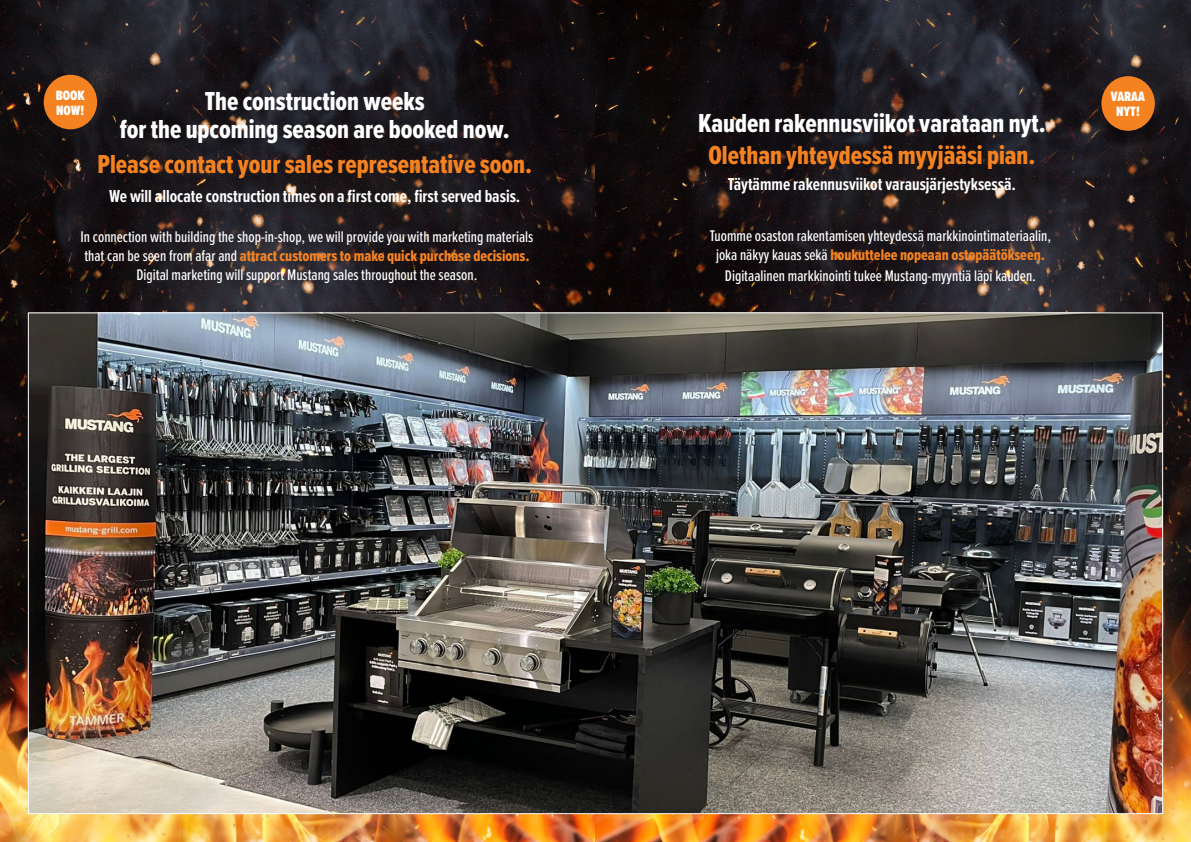
<style>
.page{position:relative;width:1191px;height:842px;background:#fff}
.page>*{position:absolute;margin:0;border:0;box-sizing:border-box;transform-origin:0 0}
.t1{font:27px/28.4px "Proxima Nova Ex Cn Extrabld";color:#fff;text-align:center}
.t2{font:27px "Proxima Nova Ex Cn Extrabld";color:#f58220}
.t3{font:700 18px "Proxima Nova Ex Cn";color:#fff}
.t4{font:500 16px "Proxima Nova Ex Cn";color:#fff}
.t5{font:16px "Proxima Nova Ex Cn Extrabld";color:#f58220}
.t6{font:900 14px "Proxima Nova Ex Cn";color:#fff}
.s1{font-family:"Proxima Nova Ex Cn";font-weight:500;color:#fff}
</style>
<div class="page">
<img style="left:0;top:0;width:1191px;height:842px">
<img style="left:30px;top:314px;width:1131px;height:498px">
<div style="left:44px;top:75px;width:53px;height:54px;background:#f58220;border-radius:50%"></div>
<div style="left:1101px;top:76px;width:53px;height:55px;background:#f58220;border-radius:50%"></div>
<p class="t6" style="left:56px;top:85px;width:30px">BOOK</p>
<p class="t6" style="left:56px;top:100px;width:29px">NOW!</p>
<p class="t1" style="left:120px;top:86px;width:391px">The construction weeks<br>for the upcoming season are booked now.</p>
<p class="t2" style="left:97px;top:144px;width:436px">Please contact your sales representative soon.</p>
<p class="t3" style="left:109px;top:183px;width:413px">We will allocate construction times on a first come, first served basis.</p>
<p class="t4" style="left:81px;top:225px;width:454px">In connection with building the shop-in-shop, we will provide you with marketing materials</p>
<p class="t5" style="left:84px;top:244px;width:447px"><span class="s1">that can be seen from afar and</span> attract customers to make quick purchase decisions.</p>
<p class="t4" style="left:136px;top:263px;width:342px">Digital marketing will support Mustang sales throughout the season.</p>
<p class="t1" style="left:698px;top:108px;width:349px">Kauden rakennusviikot varataan nyt.</p>
<p class="t2" style="left:708px;top:136px;width:328px">Olethan yhteydessä myyjääsi pian.</p>
<p class="t3" style="left:728px;top:171px;width:289px">Täytämme rakennusviikot varausjärjestyksessä.</p>
<p class="t4" style="left:710px;top:224px;width:343px">Tuomme osaston rakentamisen yhteydessä markkinointimateriaalin,</p>
<p class="t5" style="left:716px;top:243px;width:330px"><span class="s1">joka näkyy kauas sekä</span> houkuttelee nopeaan ostopäätökseen.</p>
<p class="t4" style="left:725px;top:264px;width:312px">Digitaalinen markkinointi tukee Mustang-myyntiä läpi kauden.</p>
<p class="t6" style="left:1111px;top:86px;width:35px">VARAA</p>
<p class="t6" style="left:1116px;top:101px;width:25px">NYT!</p>
</div>
